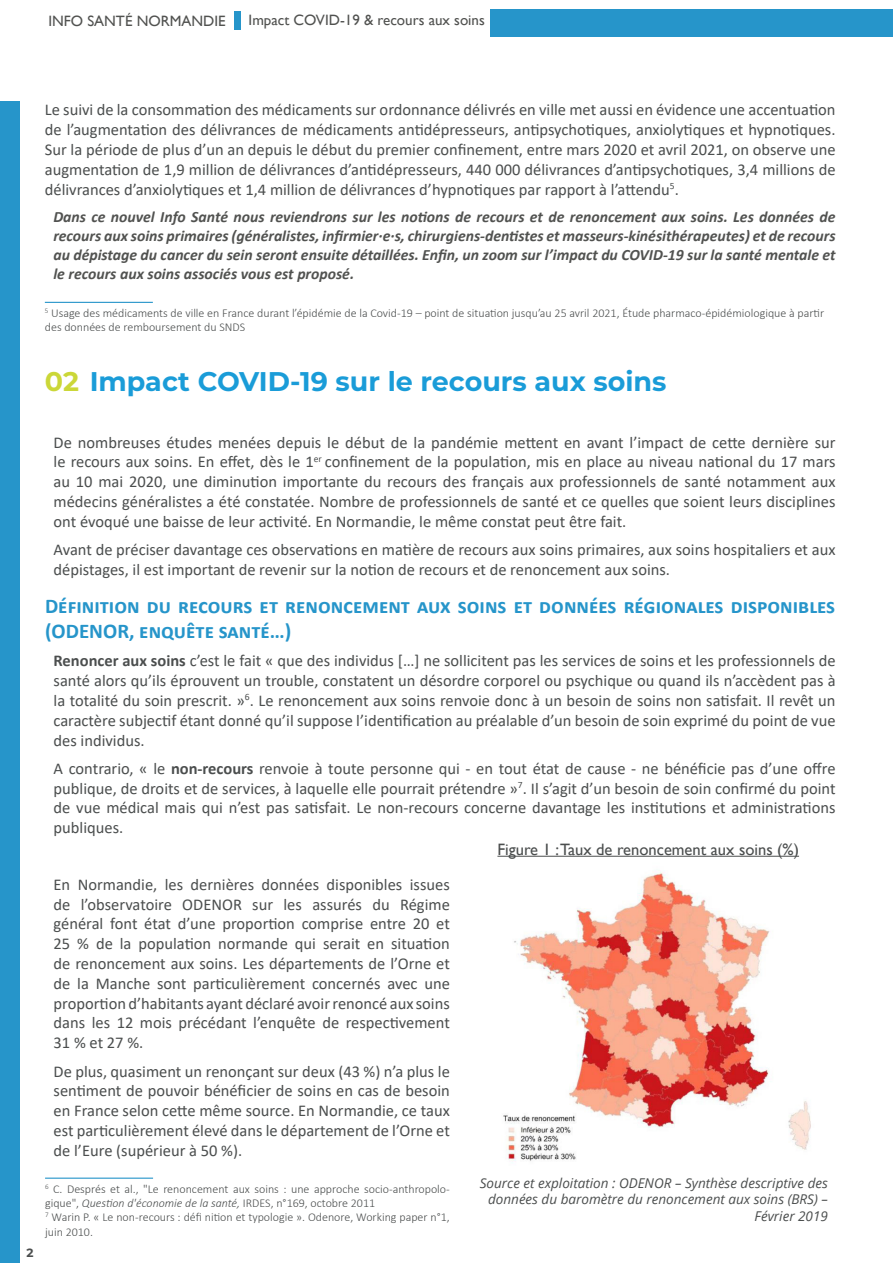
<style>
.page{position:relative;width:893px;height:1263px;background:#fff}
.page>*{position:absolute;margin:0;border:0;box-sizing:border-box;transform-origin:0 0}
.t1{font:700 27px "Montserrat";color:#1a9cd8}
.t2{font:700 21px/25.2px "Calibri";color:#2695ca}
.t3{font:16.5px/19.8px "Calibri";color:#4b4e4e;text-align:justify}
.t4{font:16.5px "Gill Sans";color:#4b4e4e}
.t5{font:italic 700 15.75px/18.9px "Calibri";color:#515250;text-align:justify}
.t6{font:15px "Gill Sans";color:#515250}
.t7{font:italic 13.5px/16.2px "Open Sans";color:#4b4e4e;text-align:right}
.t8{font:300 12px/14.4px "Calibri";color:#4b4e4e}
.t9{font:700 12px "Montserrat";color:#4b4e4e}
.s1{color:#cbd738}
.s2{font-weight:700}
.s3{font-style:italic}
</style>
<div class="page">
<div style="left:0;top:102px;width:20px;height:1161px;background:#2695ca"></div>
<div style="left:234px;top:11px;width:6px;height:19px;background:#2695ca"></div>
<div style="left:490px;top:10px;width:403px;height:27px;background:#2695ca"></div>
<hr style="left:45px;top:302px;width:108px;height:1px;background:#2695ca">
<hr style="left:45px;top:1177px;width:108px;height:2px;background:#2695ca">
<img style="left:497px;top:855px;width:314px;height:306px">
<hr style="left:497px;top:856px;width:302px;height:1px;background:#4b4e4e">
<p class="t6" style="left:48px;top:12px;width:179px">INFO SANTÉ NORMANDIE</p>
<p class="t6" style="left:249px;top:11px;width:238px">Impact COVID-19 &amp; recours aux soins</p>
<p class="t3" style="left:45px;top:100px;width:792px">Le suivi de la consommation des médicaments sur ordonnance délivrés en ville met aussi en évidence une accentuation de l’augmentation des délivrances de médicaments antidépresseurs, antipsychotiques, anxiolytiques et hypnotiques.<br>Sur la période de plus d’un an depuis le début du premier confinement, entre mars 2020 et avril 2021, on observe une augmentation de 1,9 million de délivrances d’antidépresseurs, 440 000 délivrances d’antipsychotiques, 3,4 millions de délivrances d’anxiolytiques et 1,4 million de délivrances d’hypnotiques par rapport à l’attendu<sup>5</sup>.</p>
<p class="t5" style="left:53px;top:207px;width:784px">Dans ce nouvel Info Santé nous reviendrons sur les notions de recours et de renoncement aux soins. Les données de recours aux soins primaires (généralistes, infirmier·e·s, chirurgiens-dentistes et masseurs-kinésithérapeutes) et de recours au dépistage du cancer du sein seront ensuite détaillées. Enfin, un zoom sur l’impact du COVID-19 sur la santé mentale et le recours aux soins associés vous est proposé.</p>
<p class="t8" style="left:45px;top:305px;width:781px"><sup>5</sup> Usage des médicaments de ville en France durant l’épidémie de la Covid-19 – point de situation jusqu’au 25 avril 2021, Étude pharmaco-épidémiologique à partir des données de remboursement du SNDS</p>
<h1 class="t1" style="left:45px;top:362px;width:623px"><span class="s1">02</span> Impact COVID-19 sur le recours aux soins</h1>
<p class="t9" style="left:26px;top:1243px;width:9px">2</p>
<p class="t3" style="left:54px;top:432px;width:783px">De nombreuses études menées depuis le début de la pandémie mettent en avant l’impact de cette dernière sur le recours aux soins. En effet, dès le 1<sup>er</sup> confinement de la population, mis en place au niveau national du 17 mars au 10 mai 2020, une diminution importante du recours des français aux professionnels de santé notamment aux médecins généralistes a été constatée. Nombre de professionnels de santé et ce quelles que soient leurs disciplines ont évoqué une baisse de leur activité. En Normandie, le même constat peut être fait.</p>
<p class="t3" style="left:54px;top:539px;width:783px">Avant de préciser davantage ces observations en matière de recours aux soins primaires, aux soins hospitaliers et aux dépistages, il est important de revenir sur la notion de recours et de renoncement aux soins.</p>
<p class="t2" style="left:45px;top:593px;width:792px">Définition du recours et renoncement aux soins et données régionales disponibles (ODENOR, enquête santé…)</p>
<p class="t3" style="left:54px;top:650px;width:783px"><span class="s2">Renoncer aux soins</span> c’est le fait « que des individus […] ne sollicitent pas les services de soins et les professionnels de santé alors qu’ils éprouvent un trouble, constatent un désordre corporel ou psychique ou quand ils n’accèdent pas à la totalité du soin prescrit. »<sup>6</sup>. Le renoncement aux soins renvoie donc à un besoin de soins non satisfait. Il revêt un caractère subjectif étant donné qu’il suppose l’identification au préalable d’un besoin de soin exprimé du point de vue des individus.</p>
<p class="t3" style="left:54px;top:758px;width:783px">A contrario, « le <span class="s2">non-recours</span> renvoie à toute personne qui - en tout état de cause - ne bénéficie pas d’une offre publique, de droits et de services, à laquelle elle pourrait prétendre »<sup>7</sup>. Il s’agit d’un besoin de soin confirmé du point de vue médical mais qui n’est pas satisfait. Le non-recours concerne davantage les institutions et administrations publiques.</p>
<p class="t4" style="left:497px;top:840px;width:303px">Figure 1 :Taux de renoncement aux soins (%)</p>
<p class="t3" style="left:54px;top:874px;width:398px">En Normandie, les dernières données disponibles issues de l’observatoire ODENOR sur les assurés du Régime général font état d’une proportion comprise entre 20 et 25 % de la population normande qui serait en situation de renoncement aux soins. Les départements de l’Orne et de la Manche sont particulièrement concernés avec une proportion d’habitants ayant déclaré avoir renoncé aux soins dans les 12 mois précédant l’enquête de respectivement 31 % et 27 %.</p>
<p class="t3" style="left:54px;top:1061px;width:398px">De plus, quasiment un renonçant sur deux (43 %) n’a plus le sentiment de pouvoir bénéficier de soins en cas de besoin en France selon cette même source. En Normandie, ce taux est particulièrement élevé dans le département de l’Orne et de l’Eure (supérieur à 50 %).</p>
<p class="t8" style="left:45px;top:1181px;width:406px"><sup>6</sup> C. Després et al., "Le renoncement aux soins : une approche socio-anthropolo&shy;gique", <span class="s3">Question d'économie de la santé,</span> IRDES, n°169, octobre 2011<br><sup>7</sup> Warin P. « Le non-recours : défi nition et typologie ». Odenore, Working paper n°1, juin 2010.</p>
<p class="t7" style="left:480px;top:1175px;width:350px">Source et exploitation : ODENOR – Synthèse descriptive des données du baromètre du renoncement aux soins (BRS) –<br>Février 2019</p>
</div>
